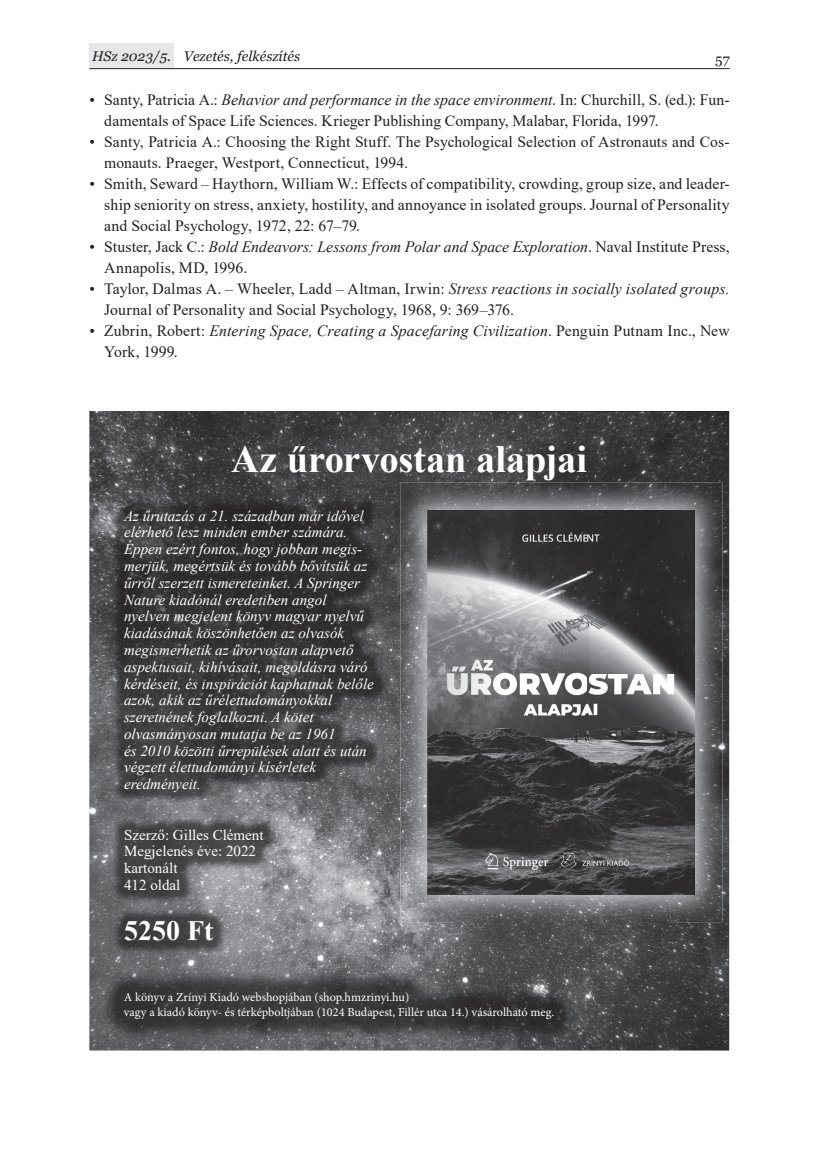
<style>
.page{position:relative;width:829px;height:1166px;background:#fff}
.page>*{position:absolute;margin:0;border:0;box-sizing:border-box;transform-origin:0 0}
.t1{font:700 38.5px "Times New Roman";letter-spacing:-.005em;color:#fff}
.t2{font:700 28px "Times New Roman";color:#fff}
.t3{font:15.75px/21px "Times New Roman";letter-spacing:.005em;color:#231f20}
.t4{font:italic 15.05px/16.8px "Times New Roman";color:#fff}
.t5{font:15.05px/16.8px "Times New Roman";color:#fff}
.t6{font:italic 14px "Georgia";color:#231f20}
.t7{font:14px "Georgia";color:#231f20}
.t8{font:12.25px/14.7px "Minion Pro";color:#fff}
.s1{font-style:italic}
</style>
<div class="page">
<div style="left:89px;top:43px;width:85px;height:25px;background:#e6e7e9"></div>
<hr style="left:89px;top:68px;width:640px;height:1px;background:#231f20">
<img style="left:89px;top:411px;width:640px;height:639px">
<img style="left:400px;top:482px;width:322px;height:63px">
<img style="left:400px;top:545px;width:53px;height:377px">
<img style="left:668px;top:545px;width:54px;height:377px">
<img style="left:453px;top:894px;width:215px;height:28px">
<img style="left:428px;top:510px;width:266px;height:384px">
<img style="left:109px;top:496px;width:278px;height:459px">
<img style="left:100px;top:969px;width:477px;height:73px">
<p class="t6" style="left:92px;top:47px;width:209px">HSz 2023/5. Vezetés, felkészítés</p>
<p class="t7" style="left:715px;top:50px;width:16px">57</p>
<p class="t3" style="left:104px;top:89px;width:627px;text-indent:-15px">• Santy, Patricia A.: <span class="s1">Behavior and performance in the space environment</span>. In: Churchill, S. (ed.): Fun&shy;damentals of Space Life Sciences. Krieger Publishing Company, Malabar, Florida, 1997.</p>
<p class="t3" style="left:104px;top:131px;width:627px;text-indent:-15px">• Santy, Patricia A.: Choosing the Right Stuff. The Psychological Selection of Astronauts and Cos&shy;monauts. Praeger, Westport, Connecticut, 1994.</p>
<p class="t3" style="left:104px;top:173px;width:627px;text-align:justify;text-indent:-15px">• Smith, Seward – Haythorn, William W.: Effects of compatibility, crowding, group size, and leader&shy;ship seniority on stress, anxiety, hostility, and annoyance in isolated groups. Journal of Personality and Social Psychology, 1972, 22: 67–79.</p>
<p class="t3" style="left:104px;top:236px;width:627px;text-indent:-15px">• Stuster, Jack C.: <span class="s1">Bold Endeavors: Lessons from Polar and Space Exploration</span>. Naval Institute Press,<br>Annapolis, MD, 1996.</p>
<p class="t3" style="left:104px;top:278px;width:627px;text-indent:-15px">• Taylor, Dalmas A. – Wheeler, Ladd – Altman, Irwin: <span class="s1">Stress reactions in socially isolated groups.<br></span>Journal of Personality and Social Psychology, 1968, 9: 369–376.</p>
<p class="t3" style="left:104px;top:320px;width:627px;text-indent:-15px">• Zubrin, Robert: <span class="s1">Entering Space, Creating a Spacefaring Civilization</span>. Penguin Putnam Inc., New<br>York, 1999.</p>
<h1 class="t1" style="left:231px;top:431px;width:357px">Az űrorvostan alapjai</h1>
<p class="t4" style="left:124px;top:507px;width:251px">Az űrutazás a 21. században már idővel elérhető lesz minden ember számára.<br>Éppen ezért fontos, hogy jobban megis&shy;merjük, megértsük és tovább bővítsük az űrről szerzett ismereteinket. A Springer Nature kiadónál eredetiben angol nyelven megjelent könyv magyar nyelvű kiadásának köszönhetően az olvasók megismerhetik az űrorvostan alapvető aspektusait, kihívásait, megoldásra váró kérdéseit, és inspirációt kaphatnak belőle azok, akik az űrélettudományokkal szeretnének foglalkozni. A kötet olvasmányosan mutatja be az 1961<br>és 2010 közötti űrrepülések alatt és után végzett élettudományi kísérletek eredményeit.</p>
<p class="t5" style="left:124px;top:826px;width:141px">Szerző: Gilles Clément<br>Megjelenés éve: 2022 kartonált<br>412 oldal</p>
<h2 class="t2" style="left:124px;top:911px;width:91px">5250 Ft</h2>
<p class="t8" style="left:124px;top:990px;width:432px">A könyv a Zrínyi Kiadó webshopjában (shop.hmzrinyi.hu)<br>vagy a kiadó könyv- és térképboltjában (1024 Budapest, Fillér utca 14.) vásárolható meg.</p>
</div>
